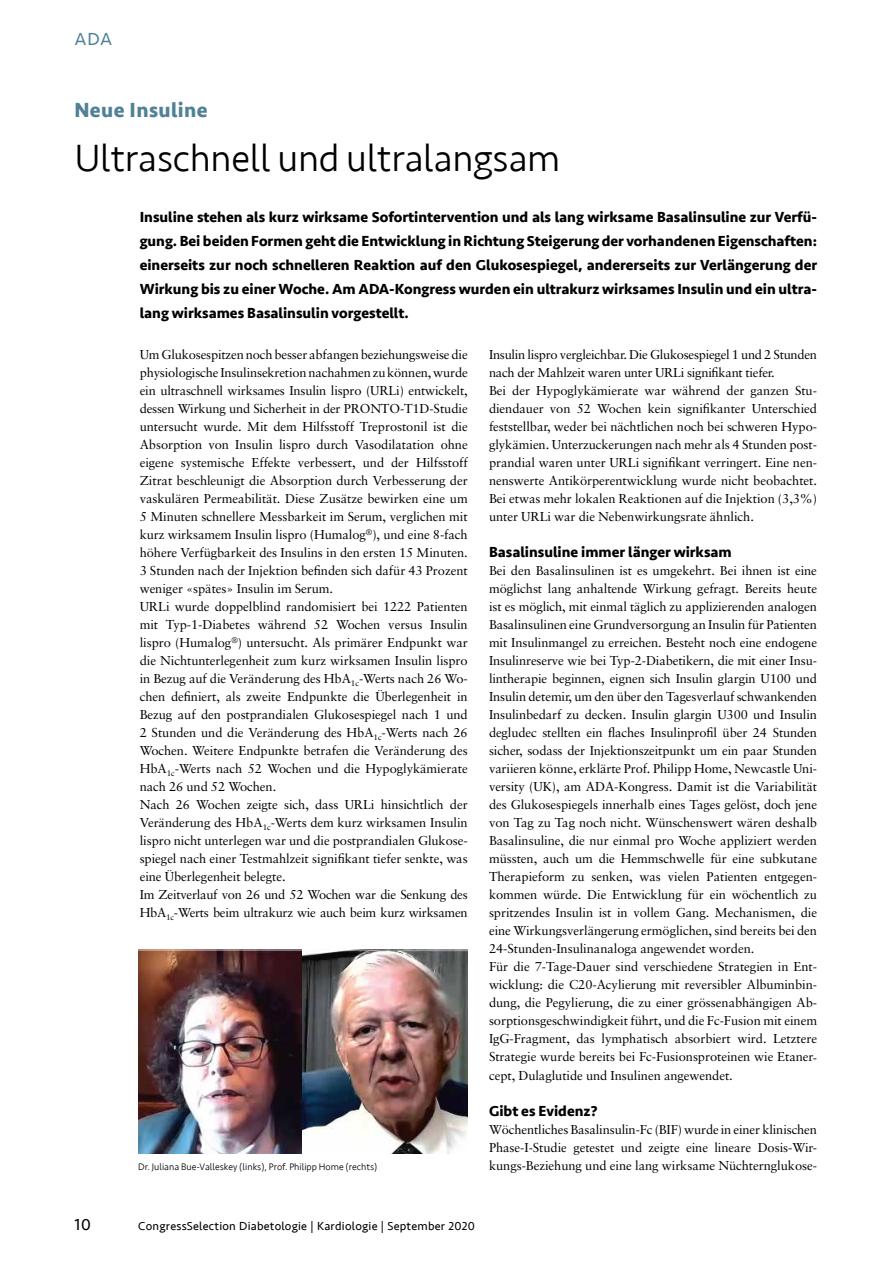
<style>
.page{position:relative;width:893px;height:1263px;background:#fff}
.page>*{position:absolute;margin:0;border:0;box-sizing:border-box;transform-origin:0 0}
.t1{font:300 39px "Seravek";letter-spacing:-.01em;color:#000}
.t2{font:700 21px "Seravek";letter-spacing:.02em;color:#518196}
.t3{font:18px "Seravek";color:#518196}
.t4{font:16.5px "Seravek";color:#000}
.t5{font:700 15px/24px "Seravek";color:#000;text-align:justify}
.t6{font:12.9px/18px "Sabon";letter-spacing:-.005em;color:#000}
.t7{font:12px "Seravek";letter-spacing:.02em;color:#000}
.t8{font:300 9.75px "Seravek";color:#000}
</style>
<div class="page">
<img style="left:139px;top:949px;width:329px;height:204px">
<h3 class="t3" style="left:74px;top:25px;width:39px">ADA</h3>
<h2 class="t2" style="left:74px;top:93px;width:135px">Neue Insuline</h2>
<h1 class="t1" style="left:74px;top:135px;width:488px">Ultraschnell und ultralangsam</h1>
<p class="t5" style="left:140px;top:204px;width:679px">Insuline stehen als kurz wirksame Sofortintervention und als lang wirksame Basalinsuline zur Verfü&shy;gung. Bei beiden Formen geht die Entwicklung in Richtung Steigerung der vorhandenen Eigenschaften: einerseits zur noch schnelleren Reaktion auf den Glukosespiegel, andererseits zur Verlängerung der Wirkung bis zu einer Woche. Am ADA-Kongress wurden ein ultrakurz wirksames Insulin und ein ultra&shy;lang wirksames Basalinsulin vorgestellt.</p>
<p class="t6" style="left:140px;top:346px;width:330px">Um Glukosespitzen noch besser abfangen beziehungsweise die physiologische Insulinsekretion nachahmen zu können, wurde ein ultraschnell wirksames Insulin lispro (URLi) entwickelt, dessen Wirkung und Sicherheit in der PRONTO-T1D-Studie untersucht wurde. Mit dem Hilfsstoff Treprostonil ist die Absorption von Insulin lispro durch Vasodilatation ohne eigene systemische Effekte verbessert, und der Hilfsstoff Zitrat beschleunigt die Absorption durch Verbesserung der vaskulären Permeabilität. Diese Zusätze bewirken eine um 5 Minuten schnellere Messbarkeit im Serum, verglichen mit kurz wirksamem Insulin lispro (Humalog<sup>®</sup>), und eine 8-fach höhere Verfügbarkeit des Insulins in den ersten 15 Minuten.<br>3 Stunden nach der Injektion befinden sich dafür 43 Prozent weniger «spätes» Insulin im Serum.<br>URLi wurde doppelblind randomisiert bei 1222 Patienten mit Typ-1-Diabetes während 52 Wochen versus Insulin lispro (Humalog<sup>®</sup>) untersucht. Als primärer Endpunkt war die Nichtunterlegenheit zum kurz wirksamen Insulin lispro in Bezug auf die Veränderung des HbA<sub>1c</sub>-Werts nach 26 Wo&shy;chen definiert, als zweite Endpunkte die Überlegenheit in Bezug auf den postprandialen Glukosespiegel nach 1 und 2 Stunden und die Veränderung des HbA<sub>1c</sub>-Werts nach 26<br>Wochen. Weitere Endpunkte betrafen die Veränderung des HbA<sub>1c</sub>-Werts nach 52 Wochen und die Hypoglykämierate nach 26 und 52 Wochen.<br>Nach 26 Wochen zeigte sich, dass URLi hinsichtlich der Veränderung des HbA<sub>1c</sub>-Werts dem kurz wirksamen Insulin lispro nicht unterlegen war und die postprandialen Glukose&shy;spiegel nach einer Testmahlzeit signifikant tiefer senkte, was eine Überlegenheit belegte.<br>Im Zeitverlauf von 26 und 52 Wochen war die Senkung des HbA<sub>1c</sub>-Werts beim ultrakurz wie auch beim kurz wirksamen</p>
<p class="t6" style="left:489px;top:346px;width:330px">Insulin lispro vergleichbar. Die Glukosespiegel 1 und 2 Stunden nach der Mahlzeit waren unter URLi signifikant tiefer.<br>Bei der Hypoglykämierate war während der ganzen Stu&shy;diendauer von 52 Wochen kein signifikanter Unterschied feststellbar, weder bei nächtlichen noch bei schweren Hypo&shy;glykämien. Unterzuckerungen nach mehr als 4 Stunden post&shy;prandial waren unter URLi signifikant verringert. Eine nen&shy;nenswerte Antikörperentwicklung wurde nicht beobachtet.<br>Bei etwas mehr lokalen Reaktionen auf die Injektion (3,3%) unter URLi war die Nebenwirkungsrate ähnlich.</p>
<p class="t5" style="left:489px;top:540px;width:244px">Basalinsuline immer länger wirksam</p>
<p class="t6" style="left:489px;top:562px;width:330px">Bei den Basalinsulinen ist es umgekehrt. Bei ihnen ist eine möglichst lang anhaltende Wirkung gefragt. Bereits heute ist es möglich, mit einmal täglich zu applizierenden analogen Basalinsulinen eine Grundversorgung an Insulin für Patienten mit Insulinmangel zu erreichen. Besteht noch eine endogene Insulinreserve wie bei Typ-2-Diabetikern, die mit einer Insu&shy;lintherapie beginnen, eignen sich Insulin glargin U100 und Insulin detemir, um den über den Tagesverlauf schwankenden Insulinbedarf zu decken. Insulin glargin U300 und Insulin degludec stellten ein flaches Insulinprofil über 24 Stunden sicher, sodass der Injektionszeitpunkt um ein paar Stunden variieren könne, erklärte Prof. Philipp Home, Newcastle Uni&shy;versity (UK), am ADA-Kongress. Damit ist die Variabilität des Glukosespiegels innerhalb eines Tages gelöst, doch jene von Tag zu Tag noch nicht. Wünschenswert wären deshalb Basalinsuline, die nur einmal pro Woche appliziert werden müssten, auch um die Hemmschwelle für eine subkutane Therapieform zu senken, was vielen Patienten entgegen&shy;kommen würde. Die Entwicklung für ein wöchentlich zu spritzendes Insulin ist in vollem Gang. Mechanismen, die eine Wirkungsverlängerung ermöglichen, sind bereits bei den 24-Stunden-Insulinanaloga angewendet worden.<br>Für die 7-Tage-Dauer sind verschiedene Strategien in Ent&shy;wicklung: die C20-Acylierung mit reversibler Albuminbin&shy;dung, die Pegylierung, die zu einer grössenabhängigen Ab&shy;sorptionsgeschwindigkeit führt, und die Fc-Fusion mit einem IgG-Fragment, das lymphatisch absorbiert wird. Letztere Strategie wurde bereits bei Fc-Fusionsproteinen wie Etaner&shy;cept, Dulaglutide und Insulinen angewendet.</p>
<p class="t5" style="left:489px;top:1098px;width:110px">Gibt es Evidenz?</p>
<p class="t6" style="left:489px;top:1120px;width:330px;text-align:justify">Wöchentliches Basalinsulin-Fc (BIF) wurde in einer klinischen Phase-I-Studie getestet und zeigte eine lineare Dosis-Wir&shy;kungs-Beziehung und eine lang wirksame Nüchternglukose-</p>
<p class="t8" style="left:138px;top:1161px;width:241px">Dr. Juliana Bue-Valleskey (links), Prof. Philipp Home (rechts)</p>
<p class="t4" style="left:74px;top:1212px;width:18px">10</p>
<p class="t7" style="left:138px;top:1217px;width:338px">CongressSelection Diabetologie | Kardiologie | September 2020</p>
</div>
